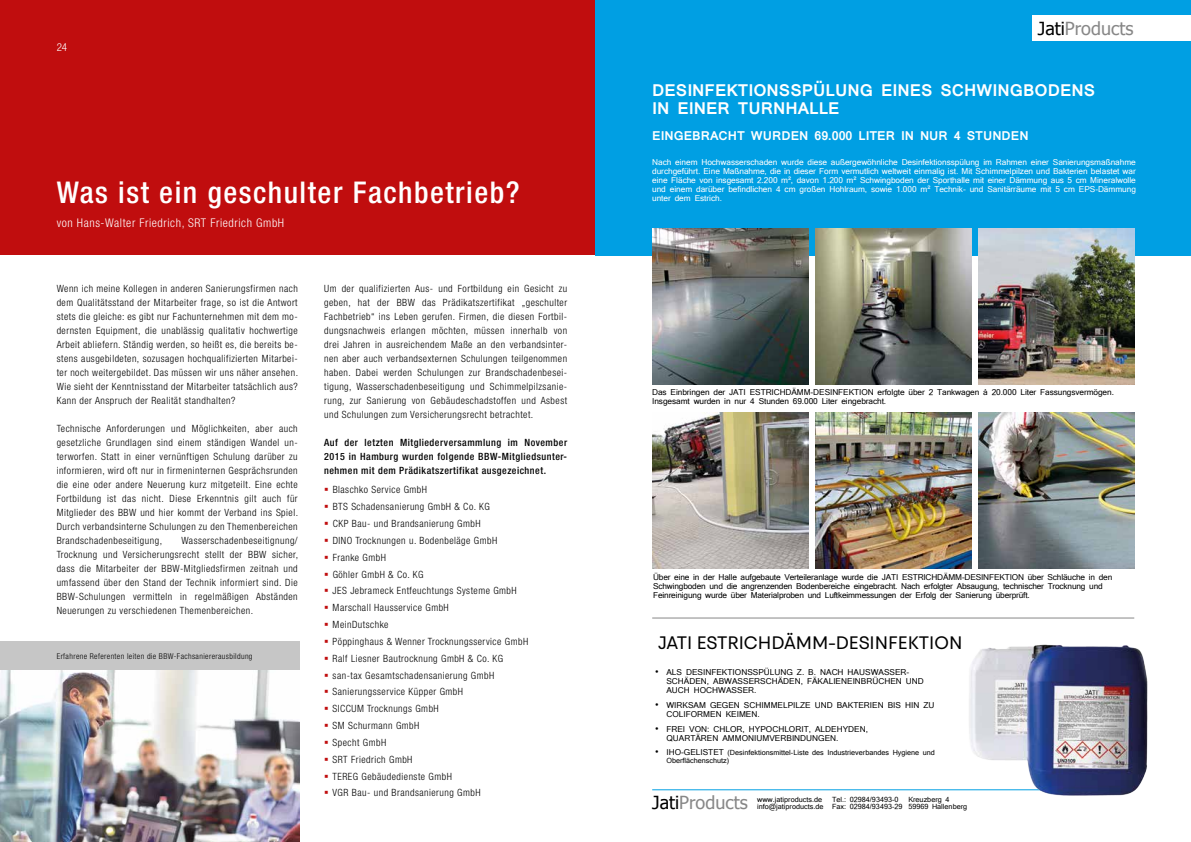
<style>
.page{position:relative;width:1191px;height:842px;background:#fff}
.page>*{position:absolute;margin:0;border:0;box-sizing:border-box;transform-origin:0 0}
.t1{font:500 condensed 30px "Helvetica Neue LT";letter-spacing:.05em;color:#fff}
.t2{font:18px "Touche";color:#000}
.t3{font:18px "Tahoma";color:#878787}
.t4{font:700 16px/18px "Mangal";color:#fff}
.t5{font:700 12px "Mangal";color:#fff}
.t6{font:300 condensed 12px "Helvetica Neue LT";letter-spacing:.05em;color:#fff}
.t7{font:300 condensed 11px "Helvetica Neue LT";color:#fff}
.t8{font:300 condensed 10px/14px "Helvetica Neue LT";letter-spacing:.05em;color:#000;text-align:justify}
.t9{font:500 condensed 10px/14px "Helvetica Neue LT";letter-spacing:.05em;color:#000;text-align:justify}
.t10{font:8px/9px "Mangal";letter-spacing:-.01em;color:#000}
.t11{font:8px/9px "Mangal";letter-spacing:-.005em;color:#fff;text-align:justify}
.t12{font:300 condensed 8px "Helvetica Neue LT";letter-spacing:.05em;color:#000}
.t13{font:7px/7px "Mangal";color:#000}
.t14{font:300 6px "Helvetica Neue LT";color:#000}
.s1{color:#000}
.s2{font-size:8px}
</style>
<div class="page">
<div style="left:0;top:0;width:1191px;height:255px;background:#c00d0e"></div>
<div style="left:595px;top:0;width:596px;height:255px;background:#009fe3"></div>
<img style="left:652px;top:228px;width:156px;height:156px">
<img style="left:815px;top:412px;width:156px;height:156px">
<img style="left:815px;top:228px;width:156px;height:156px">
<img style="left:978px;top:412px;width:156px;height:156px">
<img style="left:652px;top:412px;width:156px;height:156px">
<img style="left:978px;top:228px;width:156px;height:156px">
<div style="left:1032px;top:16px;width:159px;height:25px;background:#fff"></div>
<hr style="left:652px;top:789px;width:482px;height:1px;background:#009fe3">
<img style="left:959px;top:644px;width:189px;height:152px">
<hr style="left:652px;top:618px;width:482px;height:1px;background:#878787">
<img style="left:0;top:670px;width:300px;height:172px">
<div style="left:0;top:642px;width:300px;height:28px;background:#c6c6c6"></div>
<p class="t7" style="left:57px;top:41px;width:12px">24</p>
<h1 class="t1" style="left:57px;top:174px;width:464px">Was ist ein geschulter Fachbetrieb?</h1>
<p class="t6" style="left:57px;top:216px;width:229px">von Hans-Walter Friedrich, SRT Friedrich GmbH</p>
<p class="t8" style="left:57px;top:281px;width:243px">Wenn ich meine Kollegen in anderen Sanierungsfirmen nach dem Qualitätsstand der Mitarbeiter frage, so ist die Antwort stets die gleiche: es gibt nur Fachunternehmen mit dem mo&shy;dernsten Equipment, die unablässig qualitativ hochwertige Arbeit abliefern. Ständig werden, so heißt es, die bereits be&shy;stens ausgebildeten, sozusagen hochqualifizierten Mitarbei&shy;ter noch weitergebildet. Das müssen wir uns näher ansehen.<br>Wie sieht der Kenntnisstand der Mitarbeiter tatsächlich aus?<br>Kann der Anspruch der Realität standhalten?</p>
<p class="t8" style="left:57px;top:421px;width:243px">Technische Anforderungen und Möglichkeiten, aber auch gesetzliche Grundlagen sind einem ständigen Wandel un&shy;terworfen. Statt in einer vernünftigen Schulung darüber zu informieren, wird oft nur in firmeninternen Gesprächsrunden die eine oder andere Neuerung kurz mitgeteilt. Eine echte Fortbildung ist das nicht. Diese Erkenntnis gilt auch für Mitglieder des BBW und hier kommt der Verband ins Spiel.<br>Durch verbandsinterne Schulungen zu den Themenbereichen Brandschadenbeseitigung,</p>
<p class="t8" style="left:57px;top:533px;width:243px;text-indent:125px">Wasserschadenbeseitignung/ Trocknung und Versicherungsrecht stellt der BBW sicher, dass die Mitarbeiter der BBW-Mitgliedsfirmen zeitnah und umfassend über den Stand der Technik informiert sind. Die BBW-Schulungen vermitteln in regelmäßigen Abständen Neuerungen zu verschiedenen Themenbereichen.</p>
<p class="t12" style="left:57px;top:652px;width:197px">Erfahrene Referenten leiten die BBW-Fachsaniererausbildung</p>
<p class="t8" style="left:324px;top:281px;width:244px">Um der qualifizierten Aus- und Fortbildung ein Gesicht zu geben, hat der BBW das Prädikatszertifikat „geschulter Fachbetrieb“ ins Leben gerufen. Firmen, die diesen Fortbil&shy;dungsnachweis erlangen möchten, müssen innerhalb von drei Jahren in ausreichendem Maße an den verbandsinter&shy;nen aber auch verbandsexternen Schulungen teilgenommen haben. Dabei werden Schulungen zur Brandschadenbesei&shy;tigung, Wasserschadenbeseitigung und Schimmelpilzsanie&shy;rung, zur Sanierung von Gebäudeschadstoffen und Asbest und Schulungen zum Versicherungsrecht betrachtet.</p>
<p class="t9" style="left:324px;top:435px;width:244px">Auf der letzten Mitgliederversammlung im November 2015 in Hamburg wurden folgende BBW-Mitgliedsunter&shy;nehmen mit dem Prädikatszertifikat ausgezeichnet.</p>
<p class="t8" style="left:332px;top:481px;width:197px;line-height:16.8px;text-align:left">Blaschko Service GmbH<br>BTS Schadensanierung GmbH &amp; Co. KG<br>CKP Bau- und Brandsanierung GmbH<br>DINO Trocknungen u. Bodenbeläge GmbH<br>Franke GmbH<br>Göhler GmbH &amp; Co. KG<br>JES Jebrameck Entfeuchtungs Systeme GmbH<br>Marschall Hausservice GmbH<br>MeinDutschke<br>Pöppinghaus &amp; Wenner Trocknungsservice GmbH<br>Ralf Liesner Bautrocknung GmbH &amp; Co. KG san-tax Gesamtschadensanierung GmbH<br>Sanierungsservice Küpper GmbH<br>SICCUM Trocknungs GmbH<br>SM Schurmann GmbH<br>Specht GmbH<br>SRT Friedrich GmbH<br>TEREG Gebäudedienste GmbH<br>VGR Bau- und Brandsanierung GmbH</p>
<h2 class="t3" style="left:1037px;top:16px;width:97px"><span class="s1">Jati</span>Products</h2>
<h3 class="t4" style="left:652px;top:81px;width:444px">DESINFEKTIONSSPÜLUNG EINES SCHWINGBODENS<br>IN EINER TURNHALLE</h3>
<p class="t5" style="left:652px;top:125px;width:378px">EINGEBRACHT WURDEN 69.000 LITER IN NUR 4 STUNDEN</p>
<p class="t11" style="left:652px;top:158px;width:485px">Nach einem Hochwasserschaden wurde diese außergewöhnliche Desinfektionsspülung im Rahmen einer Sanierungsmaßnahme durchgeführt. Eine Maßnahme, die in dieser Form vermutlich weltweit einmalig ist. Mit Schimmelpilzen und Bakterien belastet war eine Fläche von insgesamt 2.200 m², davon 1.200 m² Schwingboden der Sporthalle mit einer Dämmung aus 5 cm Mineralwolle und einem darüber befindlichen 4 cm großen Hohlraum, sowie 1.000 m² Technik- und Sanitärräume mit 5 cm EPS-Dämmung unter dem Estrich.</p>
<p class="t10" style="left:652px;top:387px;width:463px">Das Einbringen der JATI ESTRICHDÄMM-DESINFEKTION erfolgte über 2 Tankwagen à 20.000 Liter Fassungsvermögen.<br>Insgesamt wurden in nur 4 Stunden 69.000 Liter eingebracht.</p>
<p class="t10" style="left:653px;top:573px;width:460px">Über eine in der Halle aufgebaute Verteileranlage wurde die JATI ESTRICHDÄMM-DESINFEKTION über Schläuche in den<br>Schwingboden und die angrenzenden Bodenbereiche eingebracht. Nach erfolgter Absaugung, technischer Trocknung und<br>Feinreinigung wurde über Materialproben und Luftkeimmessungen der Erfolg der Sanierung überprüft.</p>
<h2 class="t2" style="left:657px;top:631px;width:306px">JATI ESTRICHDÄMM-DESINFEKTION</h2>
<p class="t10" style="left:666px;top:668px;width:259px;text-indent:-11px">• ALS DESINFEKTIONSSPÜLUNG Z. B. NACH HAUSWASSER-<br>SCHÄDEN, ABWASSERSCHÄDEN, FÄKALIENEINBRÜCHEN UND<br>AUCH HOCHWASSER.</p>
<p class="t10" style="left:666px;top:701px;width:269px;text-indent:-11px">• WIRKSAM GEGEN SCHIMMELPILZE UND BAKTERIEN BIS HIN ZU<br>COLIFORMEN KEIMEN.</p>
<p class="t10" style="left:666px;top:724px;width:203px;text-indent:-11px">• FREI VON: CHLOR, HYPOCHLORIT, ALDEHYDEN,<br>QUARTÄREN AMMONIUMVERBINDUNGEN.</p>
<p class="t13" style="left:666px;top:749px;width:270px;line-height:8px;text-indent:-11px"><span class="s2">• IHO-GELISTET</span> (Desinfektionsmittel-Liste des Industrieverbandes Hygiene und<br>Oberflächenschutz)</p>
<h2 class="t3" style="left:652px;top:791px;width:97px"><span class="s1">Jati</span>Products</h2>
<p class="t13" style="left:832px;top:796px;width:72px">Tel.: 02984/93493-0<br>Fax: 02984/93493-29</p>
<p class="t13" style="left:908px;top:796px;width:60px">Kreuzberg 4<br>59969 Hallenberg</p>
<p class="t13" style="left:757px;top:796px;width:68px">www.jatiproducts.de info@jatiproducts.de</p>
<p class="t14" style="left:655px;top:806px;width:162px">Bundesverband der Brand- und Wasserschadenbeseitiger e.V.</p>
</div>
